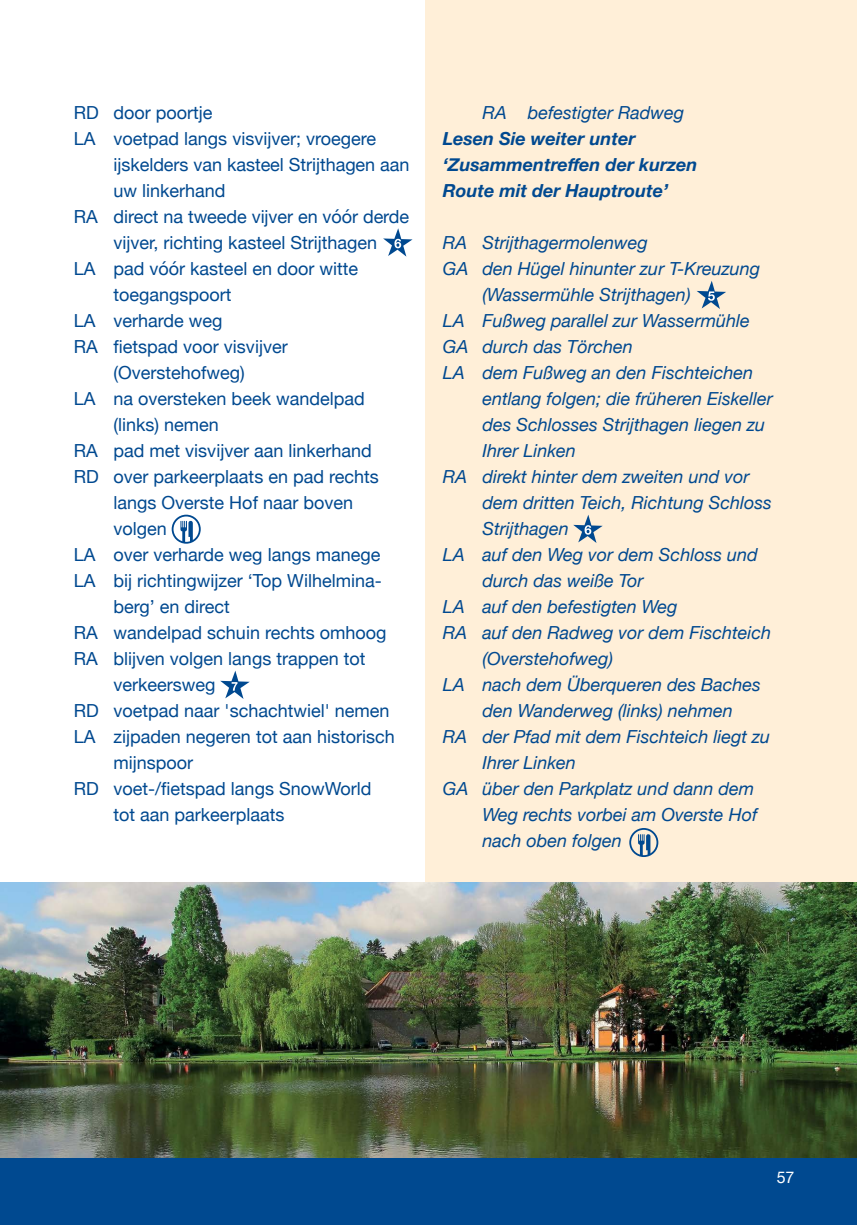
<style>
.page{position:relative;width:857px;height:1225px;background:#fff}
.page>*{position:absolute;margin:0;border:0;box-sizing:border-box;transform-origin:0 0}
.t1{font:18px "Helvetica Neue";color:#004990}
.t2{font:italic 18px "Helvetica Neue";color:#004990}
.t3{font:italic 700 18px/26px "Helvetica Neue";color:#004990}
.t4{font:16px "Helvetica Neue";color:#fff}
</style>
<div class="page">
<div style="left:0;top:1159px;width:856px;height:66px;background:#004990"></div>
<div style="left:425px;top:0;width:431px;height:1163px;background:#ffefd8"></div>
<svg style="left:383px;top:228px;width:29px;height:29px"></svg>
<img style="left:0;top:882px;width:856px;height:276px">
<svg style="left:180px;top:520px;width:13px;height:21px"></svg>
<div style="left:171px;top:514px;width:30px;height:30px;border:2px solid #004990;border-radius:50%"></div>
<svg style="left:637px;top:834px;width:13px;height:20px"></svg>
<div style="left:629px;top:828px;width:29px;height:29px;border:2px solid #004990;border-radius:50%"></div>
<div style="left:0;top:1158px;width:856px;height:9px;background:#004990"></div>
<svg style="left:220px;top:670px;width:29px;height:29px"></svg>
<svg style="left:697px;top:281px;width:28px;height:28px"></svg>
<svg style="left:573px;top:515px;width:29px;height:28px"></svg>
<p class="t1" style="left:74px;top:100px;width:140px">RD door poortje</p>
<p class="t1" style="left:74px;top:126px;width:304px">LA voetpad langs visvijver; vroegere</p>
<p class="t1" style="left:113px;top:152px;width:297px">ijskelders van kasteel Strijthagen aan</p>
<p class="t1" style="left:113px;top:178px;width:114px">uw linkerhand</p>
<p class="t1" style="left:74px;top:204px;width:337px">RA direct na tweede vijver en vóór derde</p>
<p class="t1" style="left:113px;top:230px;width:265px">vijver, richting kasteel Strijthagen</p>
<p class="t1" style="left:74px;top:256px;width:286px">LA pad vóór kasteel en door witte</p>
<p class="t1" style="left:113px;top:282px;width:120px">toegangspoort</p>
<p class="t1" style="left:74px;top:308px;width:150px">LA verharde weg</p>
<p class="t1" style="left:74px;top:334px;width:215px">RA fietspad voor visvijver</p>
<p class="t1" style="left:113px;top:360px;width:133px">(Overstehofweg)</p>
<p class="t1" style="left:74px;top:386px;width:292px">LA na oversteken beek wandelpad</p>
<p class="t1" style="left:113px;top:412px;width:107px">(links) nemen</p>
<p class="t1" style="left:74px;top:438px;width:299px">RA pad met visvijver aan linkerhand</p>
<p class="t1" style="left:74px;top:464px;width:306px">RD over parkeerplaats en pad rechts</p>
<p class="t1" style="left:113px;top:490px;width:241px">langs Overste Hof naar boven</p>
<p class="t1" style="left:113px;top:516px;width:55px">volgen</p>
<p class="t1" style="left:74px;top:542px;width:308px">LA over verharde weg langs manege</p>
<p class="t1" style="left:74px;top:568px;width:309px">LA bij richtingwijzer ‘Top Wilhelmina-</p>
<p class="t1" style="left:113px;top:594px;width:118px">berg’ en direct</p>
<p class="t1" style="left:74px;top:620px;width:314px">RA wandelpad schuin rechts omhoog</p>
<p class="t1" style="left:74px;top:646px;width:293px">RA blijven volgen langs trappen tot</p>
<p class="t1" style="left:113px;top:672px;width:103px">verkeersweg</p>
<p class="t1" style="left:74px;top:698px;width:317px">RD voetpad naar 'schachtwiel' nemen</p>
<p class="t1" style="left:74px;top:724px;width:322px">LA zijpaden negeren tot aan historisch</p>
<p class="t1" style="left:113px;top:750px;width:81px">mijnspoor</p>
<p class="t1" style="left:74px;top:776px;width:299px">RD voet-/fietspad langs SnowWorld</p>
<p class="t1" style="left:113px;top:802px;width:172px">tot aan parkeerplaats</p>
<p class="t2" style="left:482px;top:100px;width:203px">RA befestigter Radweg</p>
<p class="t3" style="left:442px;top:126px;width:256px">Lesen Sie weiter unter ‘Zusammentreffen der kurzen<br>Route mit der Hauptroute’</p>
<p class="t2" style="left:442px;top:230px;width:207px">RA Strijthagermolenweg</p>
<p class="t2" style="left:442px;top:256px;width:319px">GA den Hügel hinunter zur T-Kreuzung</p>
<p class="t2" style="left:482px;top:282px;width:210px">(Wassermühle Strijthagen)</p>
<p class="t2" style="left:442px;top:308px;width:308px">LA Fußweg parallel zur Wassermühle</p>
<p class="t2" style="left:442px;top:334px;width:192px">GA durch das Törchen</p>
<p class="t2" style="left:442px;top:360px;width:312px">LA dem Fußweg an den Fischteichen</p>
<p class="t2" style="left:482px;top:386px;width:292px">entlang folgen; die früheren Eiskeller</p>
<p class="t2" style="left:482px;top:412px;width:284px">des Schlosses Strijthagen liegen zu</p>
<p class="t2" style="left:482px;top:438px;width:95px">Ihrer Linken</p>
<p class="t2" style="left:442px;top:464px;width:308px">RA direkt hinter dem zweiten und vor</p>
<p class="t2" style="left:482px;top:490px;width:291px">dem dritten Teich, Richtung Schloss</p>
<p class="t2" style="left:482px;top:516px;width:88px">Strijthagen</p>
<p class="t2" style="left:442px;top:542px;width:316px">LA auf den Weg vor dem Schloss und</p>
<p class="t2" style="left:482px;top:568px;width:163px">durch das weiße Tor</p>
<p class="t2" style="left:442px;top:594px;width:236px">LA auf den befestigten Weg</p>
<p class="t2" style="left:442px;top:620px;width:330px">RA auf den Radweg vor dem Fischteich</p>
<p class="t2" style="left:482px;top:646px;width:132px">(Overstehofweg)</p>
<p class="t2" style="left:442px;top:672px;width:319px">LA nach dem Überqueren des Baches</p>
<p class="t2" style="left:482px;top:698px;width:252px">den Wanderweg (links) nehmen</p>
<p class="t2" style="left:442px;top:724px;width:329px">RA der Pfad mit dem Fischteich liegt zu</p>
<p class="t2" style="left:482px;top:750px;width:95px">Ihrer Linken</p>
<p class="t2" style="left:442px;top:776px;width:313px">GA über den Parkplatz und dann dem</p>
<p class="t2" style="left:482px;top:802px;width:276px">Weg rechts vorbei am Overste Hof</p>
<p class="t2" style="left:482px;top:828px;width:141px">nach oben folgen</p>
<p class="t4" style="left:776px;top:1165px;width:19px">57</p>
</div>
